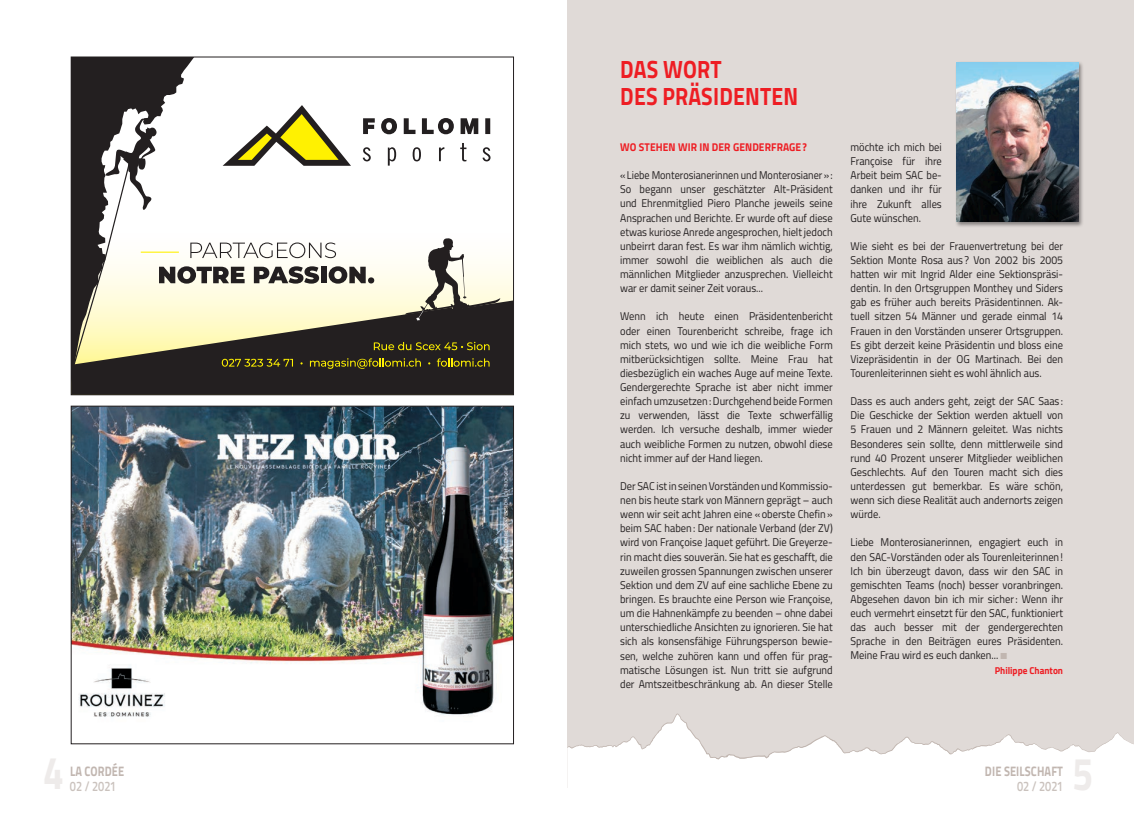
<style>
.page{position:relative;width:1134px;height:815px;background:#fff}
.page>*{position:absolute;margin:0;border:0;box-sizing:border-box;transform-origin:0 0}
.t1{font:700 46.25px "Titillium Web";color:#eeebea;scale:.8 1}
.t2{font:700 25px "Titillium Web";letter-spacing:.01em;color:#ee1d23;scale:.85 1}
.t3{font:700 13.75px "Titillium Web";letter-spacing:.01em;color:#c1b6b0;scale:.8 1}
.t4{font:600 13.75px "Titillium Web";color:#cac2bd;scale:.8 1}
.t5{font:11.25px/14.1px "Titillium Web";color:#231f20;text-align:justify;scale:.93 1}
.t6{font:11.25px/14.1px "Titillium Web";color:#231f20;text-align:justify;scale:.91 1}
.t7{font:700 11.25px "Titillium Web";letter-spacing:.01em;color:#ee1d23;scale:.91 1}
.t8{font:700 10px "Titillium Web";color:#ee1d23;scale:.93 1}
.s1{color:#c1b6b0}
</style>
<div class="page">
<div style="left:567px;top:0;width:567px;height:788px;background:#e0dad7"></div>
<div style="left:567px;top:760px;width:567px;height:28px;background:#fff"></div>
<svg style="left:567px;top:713px;width:567px;height:47px"></svg>
<img style="left:73px;top:408px;width:439px;height:309px">
<div style="left:71px;top:406px;width:443px;height:338px;border:1px solid #231f20"></div>
<div style="left:197px;top:300px;width:315px;height:93px;background:#231f20"></div>
<svg style="left:73px;top:59px;width:124px;height:334px;background:#393536"></svg>
<svg style="left:73px;top:105px;width:427px;height:269px"></svg>
<hr style="left:141px;top:252px;width:38px;height:1px;background:#fff101">
<div style="left:71px;top:57px;width:443px;height:338px;border:1px solid #231f20"></div>
<div style="left:955px;top:61px;width:129px;height:167px;background:#231f20;opacity:.5"></div>
<img style="left:956px;top:62px;width:122px;height:159px">
<h1 class="t1" style="left:43px;top:738px;width:27px">4</h1>
<p class="t3" style="left:70px;top:760px;width:69px">LA CORDÉE</p>
<p class="t4" style="left:70px;top:775px;width:59px">02 / 2021</p>
<p class="t2" style="left:620px;top:50px;width:121px">DAS WORT</p>
<p class="t2" style="left:620px;top:78px;width:211px">DES PRÄSIDENTEN</p>
<p class="t7" style="left:620px;top:138px;width:207px">WO STEHEN WIR IN DER GENDERFRAGE?</p>
<p class="t6" style="left:620px;top:168px;width:235px">«Liebe Monterosianerinnen und Monterosianer»:<br>So begann unser geschätzter Alt-Präsident und Ehrenmitglied Piero Planche jeweils seine Ansprachen und Berichte. Er wurde oft auf diese etwas kuriose Anrede angesprochen, hielt jedoch unbeirrt daran fest. Es war ihm nämlich wichtig, immer sowohl die weiblichen als auch die männlichen Mitglieder anzusprechen. Vielleicht war er damit seiner Zeit voraus...</p>
<p class="t5" style="left:620px;top:309px;width:230px">Wenn ich heute einen Präsidentenbericht oder einen Tourenbericht schreibe, frage ich mich stets, wo und wie ich die weibliche Form mitberücksichtigen sollte. Meine Frau hat diesbezüglich ein waches Auge auf meine Texte.<br>Gendergerechte Sprache ist aber nicht immer einfach umzusetzen: Durchgehend beide Formen zu verwenden, lässt die Texte schwerfällig werden. Ich versuche deshalb, immer wieder auch weibliche Formen zu nutzen, obwohl diese nicht immer auf der Hand liegen.</p>
<p class="t5" style="left:620px;top:478px;width:230px">Der SAC ist in seinen Vorständen und Kommissio&shy;nen bis heute stark von Männern geprägt – auch wenn wir seit acht Jahren eine «oberste Chefin» beim SAC haben: Der nationale Verband (der ZV) wird von Françoise Jaquet geführt. Die Greyerze&shy;rin macht dies souverän. Sie hat es geschafft, die zuweilen grossen Spannungen zwischen unserer Sektion und dem ZV auf eine sachliche Ebene zu bringen. Es brauchte eine Person wie Françoise, um die Hahnenkämpfe zu beenden – ohne dabei unterschiedliche Ansichten zu ignorieren. Sie hat sich als konsensfähige Führungsperson bewie&shy;sen, welche zuhören kann und offen für prag&shy;matische Lösungen ist. Nun tritt sie aufgrund der Amtszeitbeschränkung ab. An dieser Stelle</p>
<p class="t5" style="left:850px;top:139px;width:100px">möchte ich mich bei Françoise für ihre Arbeit beim SAC be&shy;danken und ihr für ihre Zukunft alles Gute wünschen.</p>
<p class="t5" style="left:850px;top:238px;width:230px">Wie sieht es bei der Frauenvertretung bei der Sektion Monte Rosa aus ? Von 2002 bis 2005 hatten wir mit Ingrid Alder eine Sektionspräsi&shy;dentin. In den Ortsgruppen Monthey und Siders gab es früher auch bereits Präsidentinnen. Ak&shy;tuell sitzen 54 Männer und gerade einmal 14<br>Frauen in den Vorständen unserer Ortsgruppen.<br>Es gibt derzeit keine Präsidentin und bloss eine Vizepräsidentin in der OG Martinach. Bei den Tourenleiterinnen sieht es wohl ähnlich aus.</p>
<p class="t5" style="left:850px;top:394px;width:230px">Dass es auch anders geht, zeigt der SAC Saas :<br>Die Geschicke der Sektion werden aktuell von 5 Frauen und 2 Männern geleitet. Was nichts Besonderes sein sollte, denn mittlerweile sind rund 40 Prozent unserer Mitglieder weiblichen Geschlechts. Auf den Touren macht sich dies unterdessen gut bemerkbar. Es wäre schön, wenn sich diese Realität auch andernorts zeigen würde.</p>
<p class="t5" style="left:850px;top:535px;width:230px">Liebe Monterosianerinnen, engagiert euch in den SAC-Vorständen oder als Tourenleiterinnen!<br>Ich bin überzeugt davon, dass wir den SAC in gemischten Teams (noch) besser voranbringen.<br>Abgesehen davon bin ich mir sicher: Wenn ihr euch vermehrt einsetzt für den SAC, funktioniert das auch besser mit der gendergerechten Sprache in den Beiträgen eures Präsidenten.<br>Meine Frau wird es euch danken... <span class="s1">■</span></p>
<p class="t8" style="left:995px;top:662px;width:75px">Philippe Chanton</p>
<p class="t3" style="left:985px;top:760px;width:99px">DIE SEILSCHAFT</p>
<p class="t4" style="left:1017px;top:775px;width:59px">02 / 2021</p>
<p class="t1" style="left:1072px;top:739px;width:27px">5</p>
</div>
